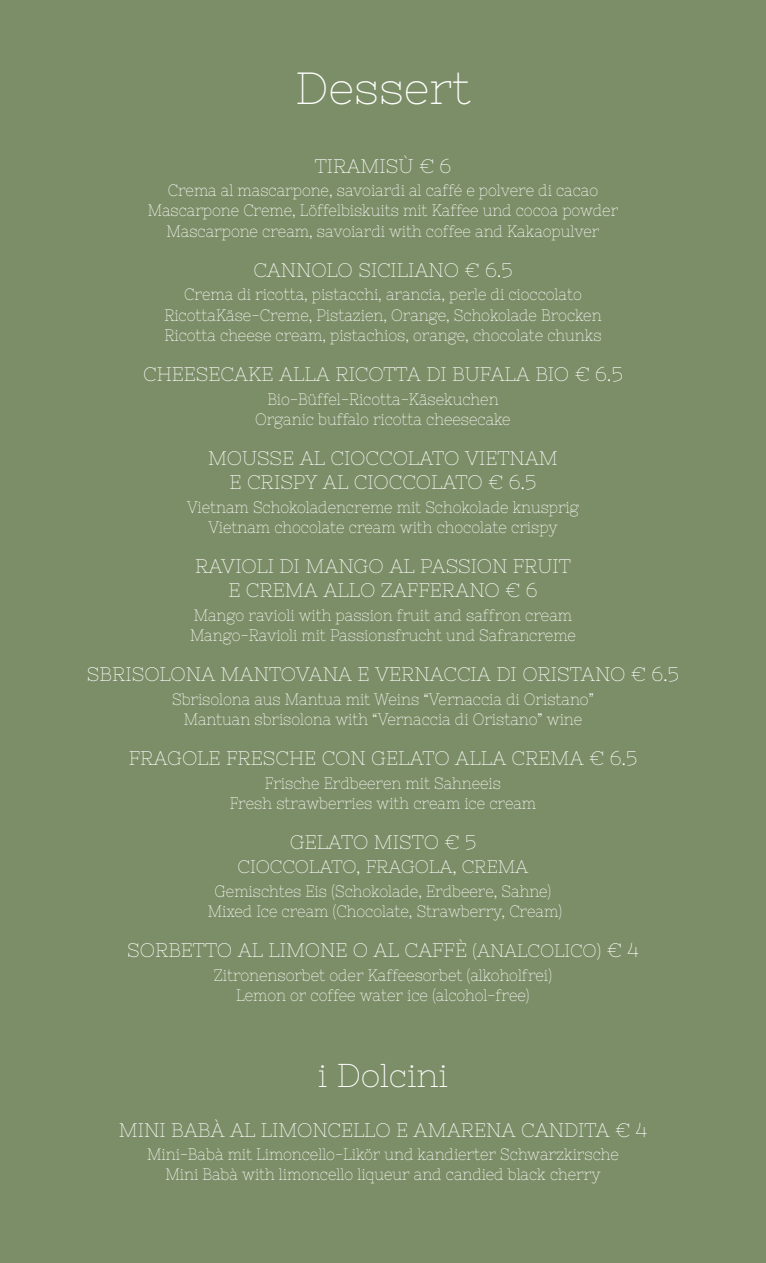
<style>
.page{position:relative;width:766px;height:1263px;background:#fff}
.page>*{position:absolute;margin:0;border:0;box-sizing:border-box;transform-origin:0 0}
.t1{font:45px "Nixie One";color:#fff}
.t2{font:33px "Nixie One";color:#fff}
.t3{font:19.5px/24px "Nixie One";color:#fff;text-align:center}
.t4{font:18px "Nixie One";color:#fff}
.t5{font:16.5px/20.2px "Nixie One";color:#fff;text-align:center;scale:.9 1}
.s1{font-size:18px}
</style>
<div class="page">
<div style="left:0;top:0;width:765px;height:1263px;background:#7c8e67"></div>
<h1 class="t1" style="left:295px;top:62px;width:176px">Dessert</h1>
<p class="t3" style="left:314px;top:154px;width:138px">TIRAMISÙ € 6</p>
<p class="t5" style="left:148px;top:180px;width:524px">Crema al mascarpone, savoiardi al caffé e polvere di cacao<br>Mascarpone Creme, Löffelbiskuits mit Kaffee und cocoa powder<br>Mascarpone cream, savoiardi with coffee and Kakaopulver</p>
<p class="t3" style="left:253px;top:258px;width:261px">CANNOLO SICILIANO € 6.5</p>
<p class="t5" style="left:164px;top:284px;width:487px">Crema di ricotta, pistacchi, arancia, perle di cioccolato<br>RicottaKäse-Creme, Pistazien, Orange, Schokolade Brocken<br>Ricotta cheese cream, pistachios, orange, chocolate chunks</p>
<p class="t3" style="left:143px;top:362px;width:481px">CHEESECAKE ALLA RICOTTA DI BUFALA BIO € 6.5</p>
<p class="t5" style="left:255px;top:389px;width:285px">Bio-Büffel-Ricotta-Käsekuchen<br>Organic buffalo ricotta cheesecake</p>
<p class="t3" style="left:208px;top:446px;width:351px">MOUSSE AL CIOCCOLATO VIETNAM<br>E CRISPY AL CIOCCOLATO € 6.5</p>
<p class="t5" style="left:187px;top:497px;width:436px">Vietnam Schokoladencreme mit Schokolade knusprig<br>Vietnam chocolate cream with chocolate crispy</p>
<p class="t3" style="left:195px;top:554px;width:377px">RAVIOLI DI MANGO AL PASSION FRUIT<br>E CREMA ALLO ZAFFERANO € 6</p>
<p class="t5" style="left:190px;top:605px;width:430px;text-align:left">Mango ravioli with passion fruit and saffron cream<br>Mango-Ravioli mit Passionsfrucht und Safrancreme</p>
<p class="t3" style="left:87px;top:662px;width:593px">SBRISOLONA MANTOVANA E VERNACCIA DI ORISTANO € 6.5</p>
<p class="t5" style="left:172px;top:689px;width:470px">Sbrisolona aus Mantua mit Weins “Vernaccia di Oristano”<br>Mantuan sbrisolona with “Vernaccia di Oristano” wine</p>
<p class="t3" style="left:129px;top:746px;width:510px">FRAGOLE FRESCHE CON GELATO ALLA CREMA € 6.5</p>
<p class="t5" style="left:230px;top:773px;width:342px">Frische Erdbeeren mit Sahneeis<br>Fresh strawberries with cream ice cream</p>
<p class="t3" style="left:290px;top:830px;width:188px">GELATO MISTO € 5</p>
<p class="t4" style="left:237px;top:857px;width:292px">CIOCCOLATO, FRAGOLA, CREMA</p>
<p class="t5" style="left:208px;top:881px;width:395px">Gemischtes Eis (Schokolade, Erdbeere, Sahne)<br>Mixed Ice cream (Chocolate, Strawberry, Cream)</p>
<p class="t3" style="left:127px;top:938px;width:512px">SORBETTO AL LIMONE O AL CAFFÈ <span class="s1">(ANALCOLICO)</span> € 4</p>
<p class="t5" style="left:214px;top:965px;width:377px">Zitronensorbet oder Kaffeesorbet (alkoholfrei)<br>Lemon or coffee water ice (alcohol-free)</p>
<h2 class="t2" style="left:318px;top:1057px;width:131px">i Dolcini</h2>
<p class="t3" style="left:119px;top:1118px;width:529px">MINI BABÀ AL LIMONCELLO E AMARENA CANDITA € 4</p>
<p class="t5" style="left:147px;top:1144px;width:525px">Mini-Babà mit Limoncello-Likör und kandierter Schwarzkirsche<br>Mini Babà with limoncello liqueur and candied black cherry</p>
</div>
